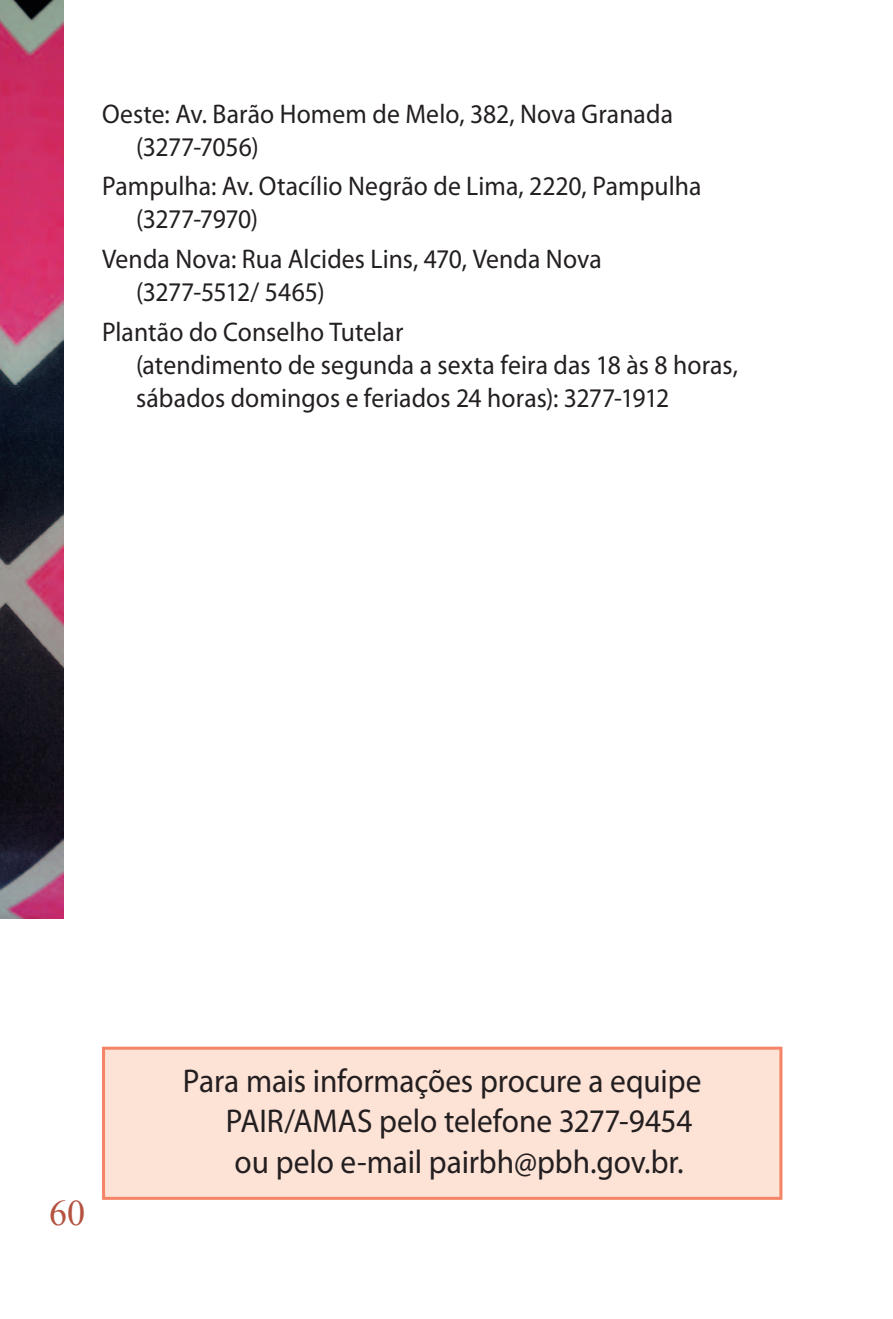
<style>
.page{position:relative;width:893px;height:1319px;background:#fff}
.page>*{position:absolute;margin:0;border:0;box-sizing:border-box;transform-origin:0 0}
.t1{font:36px "Times New Roman";color:#b45240}
.t2{font:33px/40.8px "Myriad Pro";letter-spacing:-.005em;color:#231f20;scale:.95 1}
.t3{font:27px/33px "Myriad Pro";color:#231f20;scale:.95 1}
</style>
<div class="page">
<img style="left:0;top:0;width:64px;height:917px">
<div style="left:102px;top:1046px;width:680px;height:153px;background:#fde2d6"></div>
<p class="t3" style="left:136px;top:96px;width:567px;text-indent:-34px">Oeste: Av. Barão Homem de Melo, 382, Nova Granada (3277-7056)</p>
<p class="t3" style="left:136px;top:169px;width:597px;text-indent:-34px">Pampulha: Av. Otacílio Negrão de Lima, 2220, Pampulha (3277-7970)</p>
<p class="t3" style="left:136px;top:242px;width:492px;text-indent:-34px">Venda Nova: Rua Alcides Lins, 470, Venda Nova (3277-5512/ 5465)</p>
<p class="t3" style="left:136px;top:315px;width:635px;text-indent:-34px">Plantão do Conselho Tutelar<br>(atendimento de segunda a sexta feira das 18 às 8 horas, sábados domingos e feriados 24 horas): 3277-1912</p>
<h1 class="t1" style="left:49px;top:1188px;width:37px">60</h1>
<p class="t2" style="left:226px;top:1059px;width:502px;text-indent:-43px">Para mais informações procure a equipe<br>PAIR/AMAS pelo telefone 3277-9454 ou pelo e-mail pairbh@pbh.gov.br.</p>
</div>
